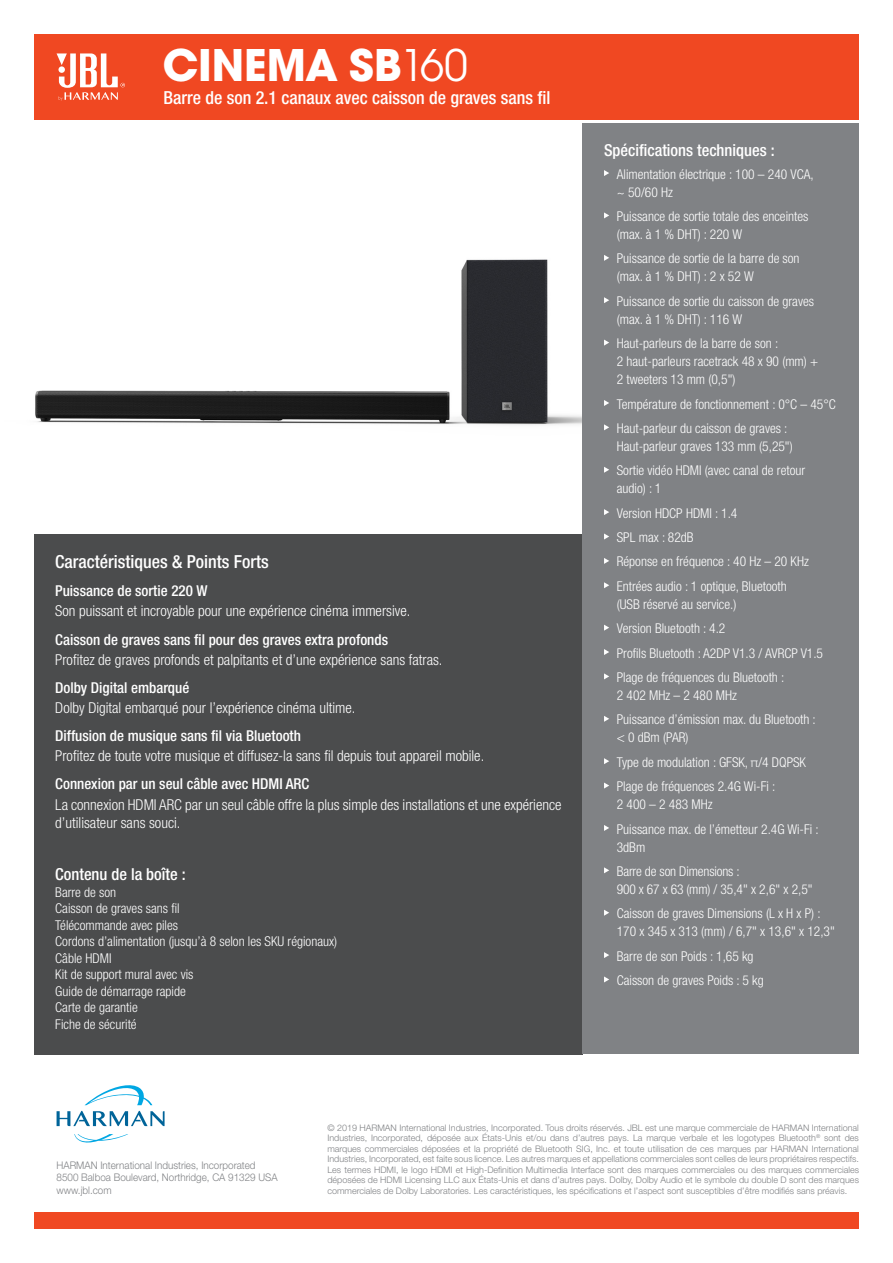
<style>
.page{position:relative;width:893px;height:1263px;background:#fff}
.page>*{position:absolute;margin:0;border:0;box-sizing:border-box;transform-origin:0 0}
.t1{font:700 48px "Avant Gard Goth EF";color:#fff}
.t2{font:500 condensed 18px "Helvetica Neue LT Pro";color:#fff}
.t3{font:500 condensed 16.5px "Helvetica Neue LT Pro";color:#fff}
.t4{font:300 condensed 15px/18px "Helvetica Neue LT Pro";color:#fff}
.t5{font:500 condensed 15px "Helvetica Neue LT Pro";color:#fff}
.t6{font:300 condensed 13.5px/18px "Helvetica Neue LT Pro";color:#fff}
.t7{font:300 10.5px "Helvetica Neue LT Pro";color:#808285;scale:.94 1}
.t8{font:300 9px/10.5px "Helvetica Neue LT Pro";color:#808285;text-align:justify}
.s1{font-weight:400}
</style>
<div class="page">
<img style="left:35px;top:174px;width:548px;height:354px">
<div style="left:34px;top:34px;width:825px;height:85px;background:#f04822"></div>
<div style="left:34px;top:1213px;width:825px;height:16px;background:#f04822"></div>
<svg style="left:85px;top:1085px;width:67px;height:20px"></svg>
<svg style="left:74px;top:1134px;width:54px;height:9px"></svg>
<svg style="left:57px;top:1111px;width:108px;height:15px"></svg>
<svg style="left:57px;top:53px;width:68px;height:48px"></svg>
<div style="left:34px;top:534px;width:549px;height:520px;background:#4b4c4d"></div>
<div style="left:583px;top:123px;width:276px;height:931px;background:#808285"></div>
<svg style="left:604px;top:170px;width:5px;height:6px"></svg>
<svg style="left:604px;top:212px;width:5px;height:6px"></svg>
<svg style="left:604px;top:255px;width:5px;height:6px"></svg>
<svg style="left:604px;top:297px;width:5px;height:6px"></svg>
<svg style="left:604px;top:340px;width:5px;height:6px"></svg>
<svg style="left:604px;top:400px;width:5px;height:6px"></svg>
<svg style="left:604px;top:424px;width:5px;height:6px"></svg>
<svg style="left:604px;top:467px;width:5px;height:6px"></svg>
<svg style="left:604px;top:509px;width:5px;height:6px"></svg>
<svg style="left:604px;top:533px;width:5px;height:6px"></svg>
<svg style="left:604px;top:558px;width:5px;height:6px"></svg>
<svg style="left:604px;top:582px;width:5px;height:6px"></svg>
<svg style="left:604px;top:625px;width:5px;height:6px"></svg>
<svg style="left:604px;top:649px;width:5px;height:6px"></svg>
<svg style="left:604px;top:673px;width:5px;height:6px"></svg>
<svg style="left:604px;top:716px;width:5px;height:6px"></svg>
<svg style="left:604px;top:758px;width:5px;height:6px"></svg>
<svg style="left:604px;top:782px;width:5px;height:6px"></svg>
<svg style="left:604px;top:825px;width:5px;height:6px"></svg>
<svg style="left:604px;top:867px;width:5px;height:6px"></svg>
<svg style="left:604px;top:910px;width:5px;height:6px"></svg>
<svg style="left:604px;top:952px;width:5px;height:6px"></svg>
<svg style="left:604px;top:976px;width:5px;height:6px"></svg>
<p class="t1" style="left:163px;top:36px;width:307px">CINEMA SB<span class="s1">160</span></p>
<p class="t2" style="left:163px;top:87px;width:389px">Barre de son 2.1 canaux avec caisson de graves sans fil</p>
<p class="t2" style="left:55px;top:551px;width:215px">Caractéristiques &amp; Points Forts</p>
<p class="t5" style="left:55px;top:582px;width:154px">Puissance de sortie 220 W</p>
<p class="t4" style="left:55px;top:602px;width:357px">Son puissant et incroyable pour une expérience cinéma immersive.</p>
<p class="t5" style="left:55px;top:630px;width:334px">Caisson de graves sans fil pour des graves extra profonds</p>
<p class="t4" style="left:55px;top:650px;width:389px">Profitez de graves profonds et palpitants et d’une expérience sans fatras.</p>
<p class="t5" style="left:55px;top:678px;width:136px">Dolby Digital embarqué</p>
<p class="t4" style="left:55px;top:698px;width:302px">Dolby Digital embarqué pour l’expérience cinéma ultime.</p>
<p class="t5" style="left:55px;top:727px;width:247px">Diffusion de musique sans fil via Bluetooth</p>
<p class="t4" style="left:55px;top:747px;width:430px">Profitez de toute votre musique et diffusez-la sans fil depuis tout appareil mobile.</p>
<p class="t5" style="left:55px;top:775px;width:256px">Connexion par un seul câble avec HDMI ARC</p>
<p class="t4" style="left:55px;top:795px;width:508px">La connexion HDMI ARC par un seul câble offre la plus simple des installations et une expérience d’utilisateur sans souci.</p>
<p class="t3" style="left:55px;top:864px;width:132px">Contenu de la boîte :</p>
<p class="t6" style="left:55px;top:883px;width:62px">Barre de son</p>
<p class="t6" style="left:55px;top:899px;width:126px">Caisson de graves sans fil</p>
<p class="t6" style="left:55px;top:916px;width:124px">Télécommande avec piles</p>
<p class="t6" style="left:55px;top:932px;width:283px">Cordons d’alimentation (jusqu’à 8 selon les SKU régionaux)</p>
<p class="t6" style="left:55px;top:949px;width:58px">Câble HDMI</p>
<p class="t6" style="left:55px;top:965px;width:140px">Kit de support mural avec vis</p>
<p class="t6" style="left:55px;top:982px;width:132px">Guide de démarrage rapide</p>
<p class="t6" style="left:55px;top:998px;width:84px">Carte de garantie</p>
<p class="t6" style="left:55px;top:1015px;width:83px">Fiche de sécurité</p>
<p class="t3" style="left:604px;top:141px;width:172px">Spécifications techniques :</p>
<p class="t6" style="left:617px;top:165px;width:199px">Alimentation électrique : 100 – 240 VCA, ~ 50/60 Hz</p>
<p class="t6" style="left:617px;top:207px;width:193px">Puissance de sortie totale des enceintes (max. à 1 % DHT) : 220 W</p>
<p class="t6" style="left:617px;top:249px;width:184px">Puissance de sortie de la barre de son (max. à 1 % DHT) : 2 x 52 W</p>
<p class="t6" style="left:617px;top:292px;width:199px">Puissance de sortie du caisson de graves (max. à 1 % DHT) : 116 W</p>
<p class="t6" style="left:617px;top:334px;width:203px">Haut-parleurs de la barre de son :<br>2 haut-parleurs racetrack 48 x 90 (mm) +<br>2 tweeters 13 mm (0,5")</p>
<p class="t6" style="left:617px;top:395px;width:221px">Température de fonctionnement : 0°C – 45°C</p>
<p class="t6" style="left:617px;top:419px;width:177px">Haut-parleur du caisson de graves :<br>Haut-parleur graves 133 mm (5,25")</p>
<p class="t6" style="left:617px;top:461px;width:190px">Sortie vidéo HDMI (avec canal de retour audio) : 1</p>
<p class="t6" style="left:617px;top:504px;width:122px">Version HDCP HDMI : 1.4</p>
<p class="t6" style="left:617px;top:528px;width:78px">SPL max : 82dB</p>
<p class="t6" style="left:617px;top:552px;width:194px">Réponse en fréquence : 40 Hz – 20 KHz</p>
<p class="t6" style="left:617px;top:577px;width:172px">Entrées audio : 1 optique, Bluetooth (USB réservé au service.)</p>
<p class="t6" style="left:617px;top:619px;width:110px">Version Bluetooth : 4.2</p>
<p class="t6" style="left:617px;top:644px;width:208px">Profils Bluetooth : A2DP V1.3 / AVRCP V1.5</p>
<p class="t6" style="left:617px;top:668px;width:169px">Plage de fréquences du Bluetooth :<br>2 402 MHz – 2 480 MHz</p>
<p class="t6" style="left:617px;top:710px;width:201px">Puissance d’émission max. du Bluetooth : &lt; 0 dBm (PAR)</p>
<p class="t6" style="left:617px;top:753px;width:191px">Type de modulation : GFSK, π/4 DQPSK</p>
<p class="t6" style="left:617px;top:777px;width:160px">Plage de fréquences 2.4G Wi-Fi :<br>2 400 – 2 483 MHz</p>
<p class="t6" style="left:617px;top:820px;width:204px">Puissance max. de l’émetteur 2.4G Wi-Fi :<br>3dBm</p>
<p class="t6" style="left:617px;top:862px;width:197px">Barre de son Dimensions :<br>900 x 67 x 63 (mm) / 35,4" x 2,6" x 2,5"</p>
<p class="t6" style="left:617px;top:904px;width:220px">Caisson de graves Dimensions (L x H x P) :<br>170 x 345 x 313 (mm) / 6,7" x 13,6" x 12,3"</p>
<p class="t6" style="left:617px;top:947px;width:138px">Barre de son Poids : 1,65 kg</p>
<p class="t6" style="left:617px;top:971px;width:148px">Caisson de graves Poids : 5 kg</p>
<p class="t7" style="left:57px;top:1158px;width:213px">HARMAN International Industries, Incorporated</p>
<p class="t7" style="left:57px;top:1171px;width:237px">8500 Balboa Boulevard, Northridge, CA 91329 USA</p>
<p class="t7" style="left:57px;top:1184px;width:60px">www.jbl.com</p>
<p class="t8" style="left:327px;top:1122px;width:533px">© 2019 HARMAN International Industries, Incorporated. Tous droits réservés. JBL est une marque commerciale de HARMAN International Industries, Incorporated, déposée aux États-Unis et/ou dans d’autres pays. La marque verbale et les logotypes Bluetooth<sup>®</sup> sont des marques commerciales déposées et la propriété de Bluetooth SIG, Inc. et toute utilisation de ces marques par HARMAN International Industries, Incorporated, est faite sous licence. Les autres marques et appellations commerciales sont celles de leurs propriétaires respectifs.<br>Les termes HDMI, le logo HDMI et High-Definition Multimedia Interface sont des marques commerciales ou des marques commerciales déposées de HDMI Licensing LLC aux États-Unis et dans d’autres pays. Dolby, Dolby Audio et le symbole du double D sont des marques commerciales de Dolby Laboratories. Les caractéristiques, les spécifications et l’aspect sont susceptibles d’être modifiés sans préavis.</p>
</div>
